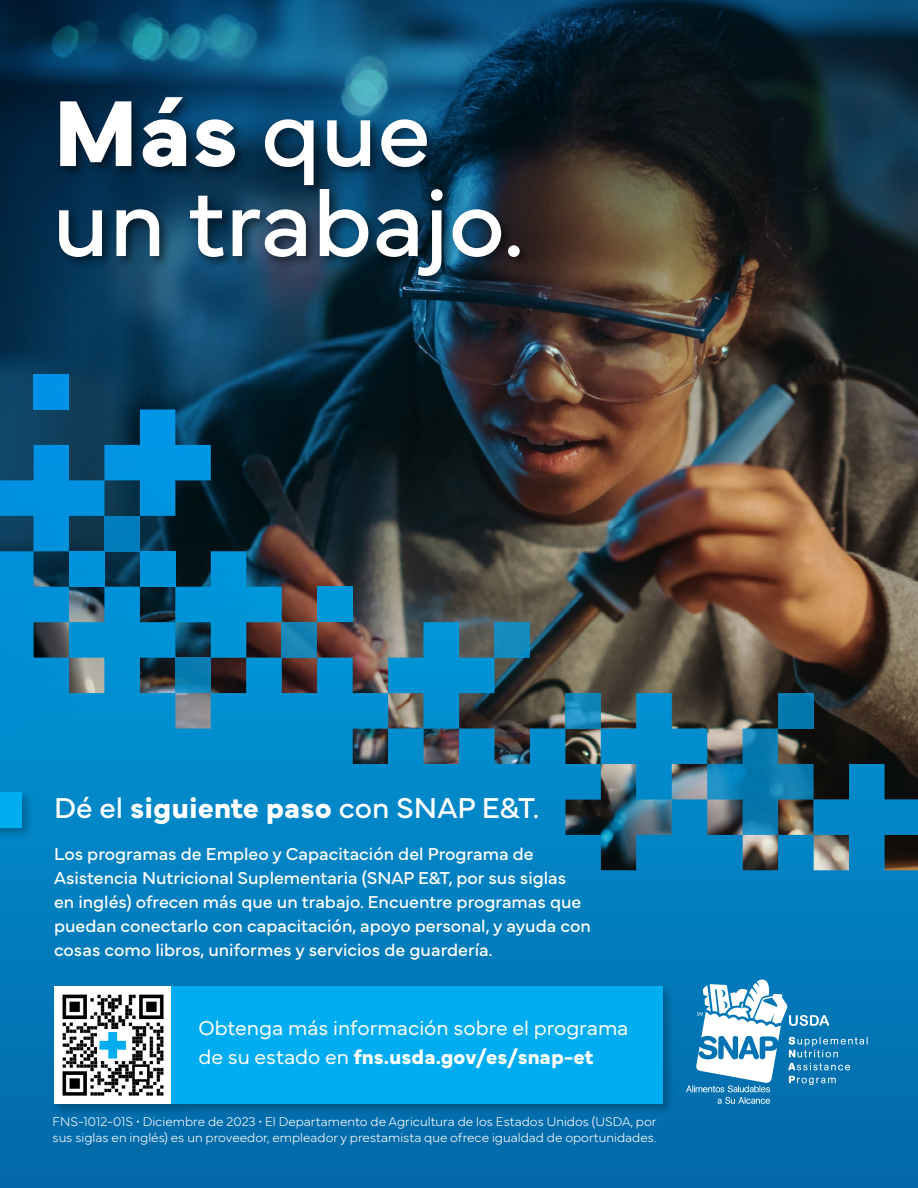
<style>
.page{position:relative;width:918px;height:1188px;background:#fff}
.page>*{position:absolute;margin:0;border:0;box-sizing:border-box;transform-origin:0 0}
.t1{font:97.5px/90px "Mundial";color:#fff}
.t2{font:30px "Mundial";color:#fff}
.t3{font:300 21px/28.5px "Mundial";color:#fff}
.t4{font:18px/24px "Mundial";color:#fff}
.t5{font:100 13.2px/15.8px "Mundial";color:#fff}
.s1{font-weight:700}
</style>
<div class="page">
<svg style="left:0;top:828px;width:918px;height:360px;background:#0476b4"></svg>
<div style="left:51px;top:984px;width:133px;height:132px;background:#000;opacity:.25"></div>
<div style="left:54px;top:987px;width:117px;height:117px;background:#fff"></div>
<img style="left:62px;top:994px;width:102px;height:102px">
<div style="left:97px;top:1030px;width:31px;height:31px;background:#fff"></div>
<svg style="left:100px;top:1032px;width:26px;height:26px"></svg>
<img style="left:0;top:0;width:918px;height:828px">
<div style="left:56px;top:94px;width:476px;height:195px;background:#000;opacity:.5"></div>
<div style="left:169px;top:984px;width:506px;height:133px;background:#000;opacity:.25"></div>
<div style="left:171px;top:987px;width:492px;height:117px;background:#00adf0"></div>
<div style="left:0;top:790px;width:35px;height:51px;background:#000;opacity:.25"></div>
<div style="left:0;top:793px;width:22px;height:35px;background:#00adf0"></div>
<svg style="left:686px;top:980px;width:182px;height:124px"></svg>
<h1 class="t1" style="left:52px;top:79px;width:473px"><span class="s1">Más</span> que un trabajo.</h1>
<h2 class="t2" style="left:54px;top:784px;width:487px">Dé el <span class="s1">siguiente paso</span> con SNAP E&amp;T.</h2>
<p class="t4" style="left:54px;top:840px;width:538px">Los programas de Empleo y Capacitación del Programa de Asistencia Nutricional Suplementaria (SNAP E&amp;T, por sus siglas en inglés) ofrecen más que un trabajo. Encuentre programas que puedan conectarlo con capacitación, apoyo personal, y ayuda con cosas como libros, uniformes y servicios de guardería.</p>
<p class="t3" style="left:198px;top:1012px;width:432px">Obtenga más información sobre el programa de su estado en <span class="s1">fns.usda.gov/es/snap-et</span></p>
<p class="t5" style="left:52px;top:1112px;width:606px">FNS-1012-01S • Diciembre de 2023 • El Departamento de Agricultura de los Estados Unidos (USDA, por sus siglas en inglés) es un proveedor, empleador y prestamista que ofrece igualdad de oportunidades.</p>
</div>
